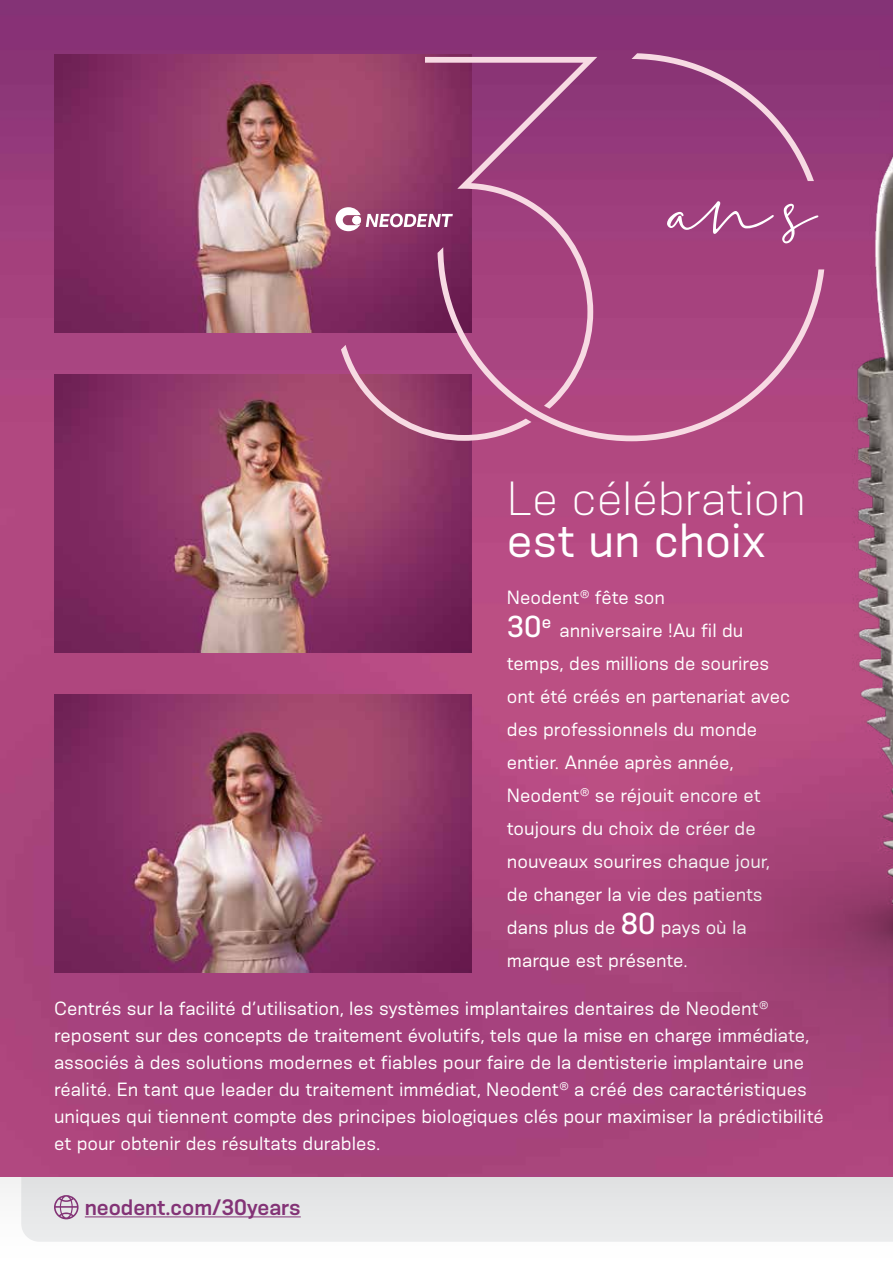
<style>
.page{position:relative;width:893px;height:1263px;background:#fff}
.page>*{position:absolute;margin:0;border:0;box-sizing:border-box;transform-origin:0 0}
.t1{font:192px "Jendral Writing Latin Pro";color:#fff}
.t2{font:300 45px "Konsens";letter-spacing:-.01em;color:#fff}
.t3{font:45px "Konsens";letter-spacing:-.005em;color:#fff}
.t4{font:500 28.5px "Konsens";color:#fff}
.t5{font:600 21px "Konsens";letter-spacing:-.005em;color:#833376}
.t6{font:18px/33px "Konsens";color:#fff}
.s1{font-weight:500;font-size:28.5px}
</style>
<div class="page">
<div style="left:0;top:0;width:893px;height:1263px;background:#000;opacity:.1"></div>
<div style="left:0;top:0;width:893px;height:1214px;background:#e3e4e5"></div>
<img style="left:0;top:0;width:506px;height:1176px">
<img style="left:54px;top:694px;width:418px;height:279px">
<img style="left:54px;top:374px;width:418px;height:279px">
<img style="left:54px;top:54px;width:418px;height:279px">
<svg style="left:425px;top:57px;width:81px;height:288px;background:#903c71"></svg>
<svg style="left:341px;top:345px;width:97px;height:96px;background:#a7507b"></svg>
<svg style="left:438px;top:247px;width:68px;height:194px;background:#9f487b"></svg>
<svg style="left:335px;top:207px;width:118px;height:24px;background:#b37a9a"></svg>
<hr style="left:85px;top:1216px;width:216px;height:1px;background:#833376">
<svg style="left:54px;top:1195px;width:25px;height:24px"></svg>
<img style="left:506px;top:0;width:387px;height:1177px">
<h1 class="t1" style="left:672px;top:112px;width:146px">ans</h1>
<h2 class="t2" style="left:507px;top:471px;width:301px">Le célébration</h2>
<h2 class="t3" style="left:507px;top:512px;width:260px">est un choix</h2>
<p class="t6" style="left:507px;top:581px;width:159px">Neodent<sup>®</sup> fête son</p>
<h3 class="t4" style="left:507px;top:609px;width:46px">30<sup>e</sup></h3>
<p class="t6" style="left:507px;top:614px;width:285px;text-indent:53px">anniversaire !Au fil du temps, des millions de sourires ont été créés en partenariat avec des professionnels du monde entier. Année après année,<br>Neodent<sup>®</sup> se réjouit encore et toujours du choix de créer de nouveaux sourires chaque jour, de changer la vie des patients dans plus de <span class="s1">80</span> pays où la marque est présente.</p>
<p class="t6" style="left:54px;top:994px;width:771px;line-height:27px">Centrés sur la facilité d’utilisation, les systèmes implantaires dentaires de Neodent<sup>® </sup>reposent sur des concepts de traitement évolutifs, tels que la mise en charge immédiate, associés à des solutions modernes et fiables pour faire de la dentisterie implantaire une réalité. En tant que leader du traitement immédiat, Neodent<sup>®</sup> a créé des caractéristiques uniques qui tiennent compte des principes biologiques clés pour maximiser la prédictibilité et pour obtenir des résultats durables.</p>
<p class="t5" style="left:85px;top:1193px;width:217px">neodent.com/30years</p>
</div>
